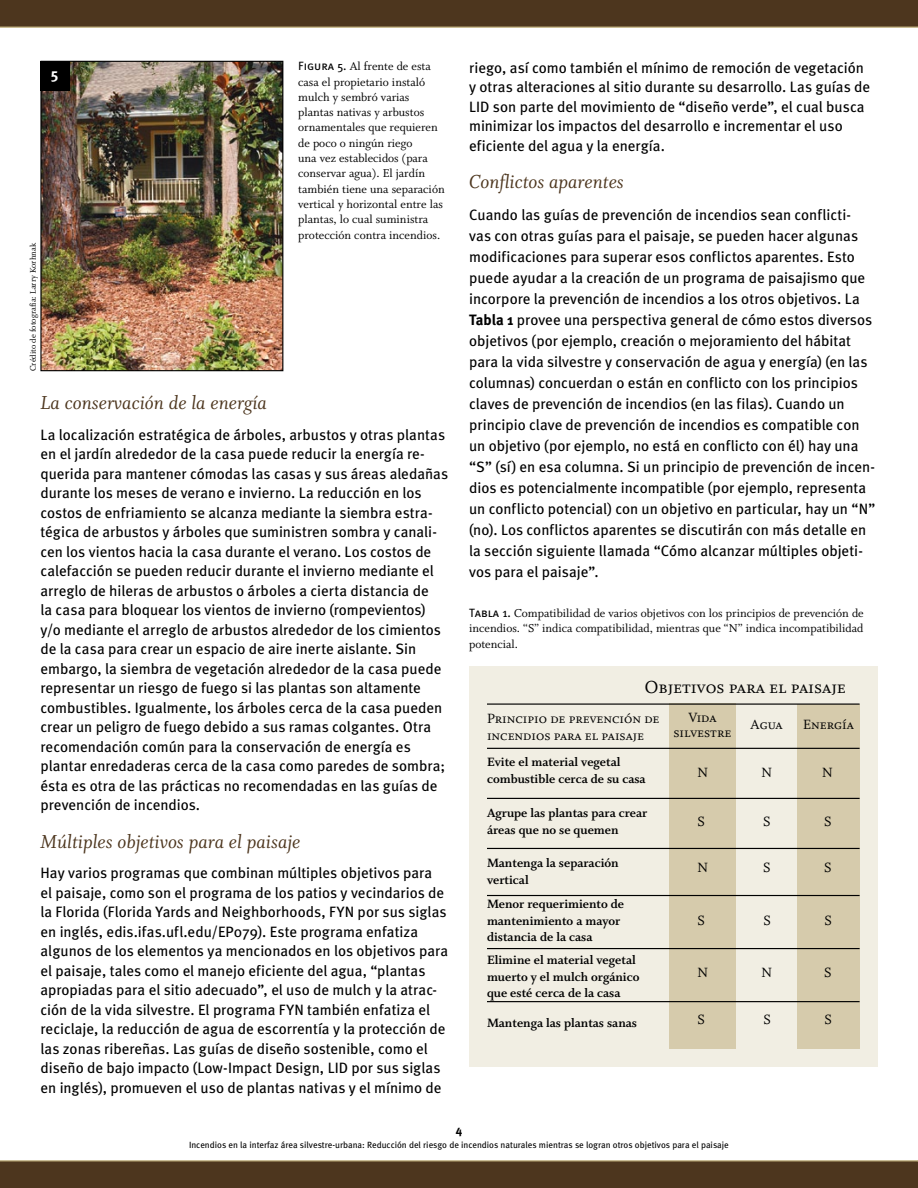
<style>
.page{position:relative;width:918px;height:1188px;background:#fff}
.page>*{position:absolute;margin:0;border:0;box-sizing:border-box;transform-origin:0 0}
.t1{font:21px "Whitman Italic LF";color:#4d361e}
.t2{font:19.5px "Whitman Small Caps LF";color:#000}
.t3{font:15px/19.5px "Meta";color:#000}
.t4{font:15px/16.5px "Whitman Small Caps LF";color:#000}
.t5{font:15px "Whitman Roman Os F";color:#000}
.t6{font:700 15px "Meta";color:#fff}
.t7{font:13.5px/16.5px "Whitman Bold LF";color:#000}
.t8{font:12.75px/15.3px "Whitman Roman LF";color:#000}
.t9{font:700 12px "Meta";color:#000}
.t10{font:9px "Meta";color:#000}
.t11{font:9px "Whitman Roman LF";color:#000}
.s1{font-weight:700}
.s2{font-family:"Meta Book Caps";font-size:12px}
</style>
<div class="page">
<div style="left:0;top:0;width:918px;height:27px;background:#4d361e"></div>
<img style="left:42px;top:63px;width:239px;height:306px">
<div style="left:40px;top:61px;width:243px;height:310px;border:1px solid #000"></div>
<div style="left:40px;top:61px;width:30px;height:30px;background:#000"></div>
<hr style="left:0;top:27px;width:918px;height:1px;background:#baa975">
<div style="left:0;top:1161px;width:918px;height:27px;background:#4d361e"></div>
<hr style="left:0;top:1161px;width:918px;height:1px;background:#baa975">
<div style="left:469px;top:666px;width:409px;height:400px;background:#f1eee3"></div>
<div style="left:669px;top:704px;width:67px;height:345px;background:#d6cbac"></div>
<div style="left:797px;top:704px;width:63px;height:345px;background:#d6cbac"></div>
<hr style="left:487px;top:1001px;width:373px;height:1px;background:#000">
<hr style="left:487px;top:948px;width:373px;height:1px;background:#000">
<hr style="left:487px;top:895px;width:373px;height:1px;background:#000">
<hr style="left:487px;top:848px;width:373px;height:1px;background:#000">
<hr style="left:487px;top:798px;width:373px;height:1px;background:#000">
<hr style="left:487px;top:748px;width:373px;height:1px;background:#000">
<hr style="left:487px;top:704px;width:373px;height:1px;background:#000">
<p class="t6" style="left:51px;top:65px;width:9px">5</p>
<p class="t3" style="left:469px;top:57px;width:402px">riego, así como también el mínimo de remoción de vegetación y otras alteraciones al sitio durante su desarrollo. Las guías de LID son parte del movimiento de “diseño verde”, el cual busca minimizar los impactos del desarrollo e incrementar el uso eficiente del agua y la energía.</p>
<h1 class="t1" style="left:469px;top:170px;width:156px">Conflictos aparentes</h1>
<p class="t3" style="left:469px;top:204px;width:408px;line-height:21px">Cuando las guías de prevención de incendios sean conflicti&shy;vas con otras guías para el paisaje, se pueden hacer algunas modificaciones para superar esos conflictos aparentes. Esto puede ayudar a la creación de un programa de paisajismo que incorpore la prevención de incendios a los otros objetivos. La <span class="s1">Tabla 1</span> provee una perspectiva general de cómo estos diversos objetivos (por ejemplo, creación o mejoramiento del hábitat para la vida silvestre y conservación de agua y energía) (en las columnas) concuerdan o están en conflicto con los principios claves de prevención de incendios (en las filas). Cuando un principio clave de prevención de incendios es compatible con un objetivo (por ejemplo, no está en conflicto con él) hay una “S” (sí) en esa columna. Si un principio de prevención de incen&shy;dios es potencialmente incompatible (por ejemplo, representa un conflicto potencial) con un objetivo en particular, hay un “N” (no). Los conflictos aparentes se discutirán con más detalle en la sección siguiente llamada “Cómo alcanzar múltiples objeti&shy;vos para el paisaje”.</p>
<p class="t8" style="left:298px;top:59px;width:148px"><span class="s2">Figura 5.</span> Al frente de esta casa el propietario instaló mulch y sembró varias plantas nativas y arbustos ornamentales que requieren de poco o ningún riego<br>una vez establecidos (para conservar agua). El jardín también tiene una separación vertical y horizontal entre las plantas, lo cual suministra protección contra incendios.</p>
<p class="t11" style="left:28px;top:371px;width:130px;rotate:-90deg">Crédito de fotografía: Larry Korhnak</p>
<h1 class="t1" style="left:40px;top:392px;width:228px">La conservación de la energía</h1>
<p class="t3" style="left:40px;top:425px;width:409px">La localización estratégica de árboles, arbustos y otras plantas en el jardín alrededor de la casa puede reducir la energía re&shy;querida para mantener cómodas las casas y sus áreas aledañas durante los meses de verano e invierno. La reducción en los costos de enfriamiento se alcanza mediante la siembra estra&shy;tégica de arbustos y árboles que suministren sombra y canali&shy;cen los vientos hacia la casa durante el verano. Los costos de calefacción se pueden reducir durante el invierno mediante el arreglo de hileras de arbustos o árboles a cierta distancia de<br>la casa para bloquear los vientos de invierno (rompevientos) y/o mediante el arreglo de arbustos alrededor de los cimientos de la casa para crear un espacio de aire inerte aislante. Sin embargo, la siembra de vegetación alrededor de la casa puede representar un riesgo de fuego si las plantas son altamente combustibles. Igualmente, los árboles cerca de la casa pueden crear un peligro de fuego debido a sus ramas colgantes. Otra recomendación común para la conservación de energía es plantar enredaderas cerca de la casa como paredes de sombra; ésta es otra de las prácticas no recomendadas en las guías de prevención de incendios.</p>
<h1 class="t1" style="left:40px;top:830px;width:261px">Múltiples objetivos para el paisaje</h1>
<p class="t3" style="left:40px;top:863px;width:409px">Hay varios programas que combinan múltiples objetivos para<br>el paisaje, como son el programa de los patios y vecindarios de la Florida (Florida Yards and Neighborhoods, FYN por sus siglas en inglés, edis.ifas.ufl.edu/EP079). Este programa enfatiza algunos de los elementos ya mencionados en los objetivos para el paisaje, tales como el manejo eficiente del agua, “plantas apropiadas para el sitio adecuado”, el uso de mulch y la atrac&shy;ción de la vida silvestre. El programa FYN también enfatiza el reciclaje, la reducción de agua de escorrentía y la protección de las zonas ribereñas. Las guías de diseño sostenible, como el diseño de bajo impacto (Low-Impact Design, LID por sus siglas en inglés), promueven el uso de plantas nativas y el mínimo de</p>
<p class="t8" style="left:469px;top:606px;width:396px;text-align:justify"><span class="s2">Tabla 1.</span> Compatibilidad de varios objetivos con los principios de prevención de incendios. “S” indica compatibilidad, mientras que “N” indica incompatibilidad potencial.</p>
<h2 class="t2" style="left:645px;top:676px;width:202px">Objetivos para el paisaje</h2>
<p class="t4" style="left:751px;top:717px;width:33px">Agua</p>
<p class="t4" style="left:803px;top:717px;width:52px">Energía</p>
<p class="t4" style="left:673px;top:710px;width:59px;line-height:15px;text-align:center">Vida silvestre</p>
<p class="t4" style="left:487px;top:710px;width:174px">Principio de prevención de incendios para el paisaje</p>
<p class="t7" style="left:487px;top:754px;width:160px">Evite el material vegetal combustible cerca de su casa</p>
<p class="t7" style="left:487px;top:805px;width:162px">Agrupe las plantas para crear áreas que no se quemen</p>
<p class="t7" style="left:487px;top:855px;width:133px">Mantenga la separación vertical</p>
<p class="t7" style="left:487px;top:896px;width:139px">Menor requerimiento de mantenimiento a mayor distancia de la casa</p>
<p class="t7" style="left:487px;top:952px;width:154px">Elimine el material vegetal muerto y el mulch orgánico que esté cerca de la casa</p>
<p class="t7" style="left:487px;top:1015px;width:152px">Mantenga las plantas sanas</p>
<p class="t5" style="left:698px;top:764px;width:12px">N</p>
<p class="t5" style="left:762px;top:764px;width:12px">N</p>
<p class="t5" style="left:822px;top:764px;width:12px">N</p>
<p class="t5" style="left:698px;top:813px;width:9px">S</p>
<p class="t5" style="left:763px;top:813px;width:9px">S</p>
<p class="t5" style="left:824px;top:813px;width:9px">S</p>
<p class="t5" style="left:698px;top:859px;width:12px">N</p>
<p class="t5" style="left:763px;top:859px;width:9px">S</p>
<p class="t5" style="left:824px;top:859px;width:9px">S</p>
<p class="t5" style="left:698px;top:912px;width:9px">S</p>
<p class="t5" style="left:763px;top:912px;width:9px">S</p>
<p class="t5" style="left:825px;top:912px;width:9px">S</p>
<p class="t5" style="left:698px;top:964px;width:12px">N</p>
<p class="t5" style="left:762px;top:964px;width:12px">N</p>
<p class="t5" style="left:824px;top:964px;width:9px">S</p>
<p class="t5" style="left:698px;top:1012px;width:9px">S</p>
<p class="t5" style="left:764px;top:1012px;width:9px">S</p>
<p class="t5" style="left:825px;top:1012px;width:9px">S</p>
<p class="t9" style="left:456px;top:1123px;width:8px">4</p>
<p class="t10" style="left:189px;top:1139px;width:541px">Incendios en la interfaz área silvestre-urbana: Reducción del riesgo de incendios naturales mientras se logran otros objetivos para el paisaje</p>
</div>
